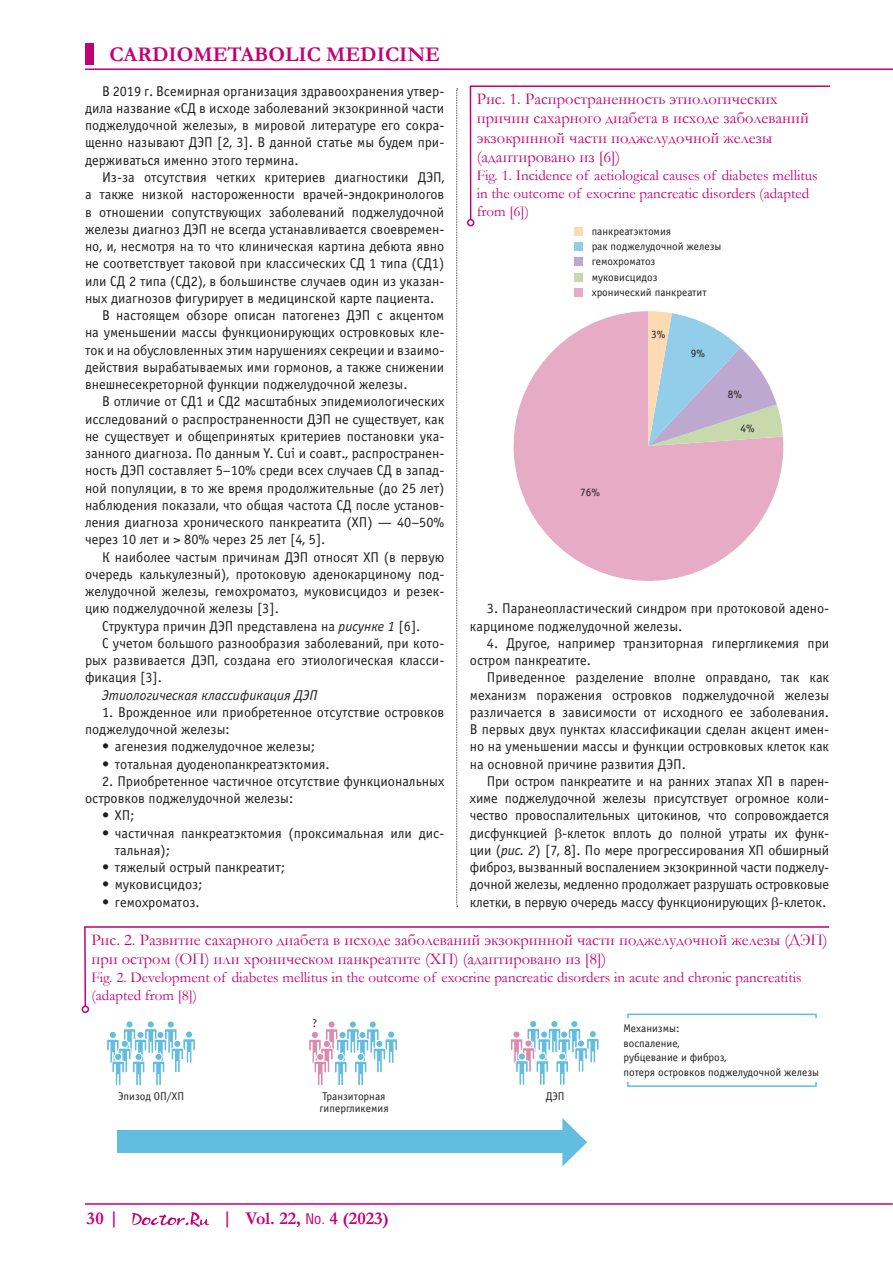
<style>
.page{position:relative;width:893px;height:1263px;background:#fff}
.page>*{position:absolute;margin:0;border:0;box-sizing:border-box;transform-origin:0 0}
.t1{font:700 21px "Garamond";color:#c30175}
.t2{font:700 18px "Garamond";color:#c30175}
.t3{font:16.5px/19.5px "Garamond";color:#c30175}
.t4{font:15px/18px "Garamond";color:#c30175}
.lit_2{font:14.25px/17.2px "Officina Sans C";color:#231f20;text-align:justify}
.lit_2-2{font:italic 14.25px "Officina Sans C";color:#231f20}
.Авторы{font:11.25px/12px "Officina Sans C";color:#231f20}
.s1{font-style:italic}
.s2{font-family:"Helios Cond";font-weight:400;font-size:15px}
</style>
<div class="page">
<div style="left:85px;top:43px;width:9px;height:21px;background:#c30175"></div>
<hr style="left:85px;top:68px;width:808px;height:2px;background:#c30175">
<hr style="left:85px;top:1203px;width:808px;height:2px;background:#c30175">
<svg style="left:132px;top:1212px;width:77px;height:15px"></svg>
<svg style="left:469px;top:85px;width:361px;height:136px"></svg>
<div style="left:467px;top:219px;width:7px;height:7px;border:2px solid #c30175;border-radius:50%"></div>
<div style="left:574px;top:228px;width:9px;height:8px;background:#fedab3"></div>
<div style="left:574px;top:242px;width:9px;height:8px;background:#92cee9"></div>
<div style="left:574px;top:273px;width:9px;height:8px;background:#c7d9ad"></div>
<div style="left:574px;top:258px;width:9px;height:8px;background:#bda9d0"></div>
<div style="left:574px;top:289px;width:9px;height:8px;background:#e6acc6"></div>
<svg style="left:513px;top:311px;width:271px;height:270px;fill:#e6acc6"></svg>
<svg style="left:648px;top:311px;width:135px;height:135px"></svg>
<svg style="left:84px;top:926px;width:746px;height:81px"></svg>
<div style="left:82px;top:1005px;width:7px;height:8px;border:2px solid #c30175;border-radius:50%"></div>
<div style="left:126px;top:1021px;width:7px;height:7px;background:#62bde0;border-radius:50%"></div>
<div style="left:126px;top:1020px;width:7px;height:8px;border:1px solid #fff;border-radius:50%"></div>
<div style="left:328px;top:1021px;width:7px;height:7px;background:#dc8bb0;border-radius:50%"></div>
<div style="left:328px;top:1020px;width:7px;height:8px;border:1px solid #fff;border-radius:50%"></div>
<div style="left:530px;top:1020px;width:7px;height:8px;background:#62bde0;border-radius:50%"></div>
<div style="left:529px;top:1020px;width:8px;height:8px;border:1px solid #fff;border-radius:50%"></div>
<div style="left:147px;top:1021px;width:7px;height:7px;background:#62bde0;border-radius:50%"></div>
<div style="left:147px;top:1020px;width:8px;height:8px;border:1px solid #fff;border-radius:50%"></div>
<div style="left:349px;top:1021px;width:7px;height:7px;background:#62bde0;border-radius:50%"></div>
<div style="left:349px;top:1020px;width:8px;height:8px;border:1px solid #fff;border-radius:50%"></div>
<div style="left:551px;top:1020px;width:7px;height:8px;background:#62bde0;border-radius:50%"></div>
<div style="left:550px;top:1020px;width:8px;height:8px;border:1px solid #fff;border-radius:50%"></div>
<div style="left:167px;top:1021px;width:7px;height:7px;background:#62bde0;border-radius:50%"></div>
<div style="left:167px;top:1020px;width:8px;height:8px;border:1px solid #fff;border-radius:50%"></div>
<div style="left:369px;top:1021px;width:7px;height:7px;background:#62bde0;border-radius:50%"></div>
<div style="left:369px;top:1020px;width:8px;height:8px;border:1px solid #fff;border-radius:50%"></div>
<div style="left:571px;top:1020px;width:7px;height:8px;background:#62bde0;border-radius:50%"></div>
<div style="left:570px;top:1020px;width:8px;height:8px;border:1px solid #fff;border-radius:50%"></div>
<svg style="left:107px;top:1028px;width:88px;height:58px"></svg>
<svg style="left:309px;top:1028px;width:88px;height:58px"></svg>
<svg style="left:510px;top:1027px;width:89px;height:58px"></svg>
<div style="left:627px;top:1013px;width:190px;height:74px;border:2px solid #62bde0"></div>
<div style="left:611px;top:1018px;width:217px;height:64px;background:#fff"></div>
<div style="left:117px;top:1130px;width:451px;height:23px;background:#62bde0"></div>
<svg style="left:562px;top:1118px;width:25px;height:48px"></svg>
<svg style="left:456px;top:89px;width:2px;height:818px"></svg>
<h1 class="t1" style="left:109px;top:40px;width:332px">CARDIOMETABOLIC MEDICINE</h1>
<p class="lit_2" style="left:85px;top:83px;width:361px;text-indent:17px">В 2019 г. Всемирная организация здравоохранения утвер&shy;дила название «СД в исходе заболеваний экзокринной части поджелудочной железы», в мировой литературе его сокра&shy;щенно называют ДЭП [2, 3]. В данной статье мы будем при&shy;держиваться именно этого термина.</p>
<p class="lit_2" style="left:85px;top:169px;width:361px;text-indent:17px">Из-за отсутствия четких критериев диагностики ДЭП, а также низкой настороженности врачей-эндокринологов в отношении сопутствующих заболеваний поджелудочной железы диагноз ДЭП не всегда устанавливается своевремен&shy;но, и, несмотря на то что клиническая картина дебюта явно не соответствует таковой при классических СД 1 типа (СД1) или СД 2 типа (СД2), в большинстве случаев один из указан&shy;ных диагнозов фигурирует в медицинской карте пациента.</p>
<p class="lit_2" style="left:85px;top:307px;width:361px;text-indent:17px">В настоящем обзоре описан патогенез ДЭП с акцентом на уменьшении массы функционирующих островковых кле&shy;ток и на обусловленных этим нарушениях секреции и взаимо&shy;действия вырабатываемых ими гормонов, а также снижении внешнесекреторной функции поджелудочной железы.</p>
<p class="lit_2" style="left:85px;top:393px;width:361px;text-indent:17px">В отличие от СД1 и СД2 масштабных эпидемиологических исследований о распространенности ДЭП не существует, как не существует и общепринятых критериев постановки ука&shy;занного диагноза. По данным Y. Cui и соавт., распространен&shy;ность ДЭП составляет 5–10% среди всех случаев СД в запад&shy;ной популяции, в то же время продолжительные (до 25 лет) наблюдения показали, что общая частота СД после установ&shy;ления диагноза хронического панкреатита (ХП) — 40–50% через 10 лет и &gt; 80% через 25 лет [4, 5].</p>
<p class="lit_2" style="left:85px;top:548px;width:361px;text-indent:17px">К наиболее частым причинам ДЭП относят ХП (в первую очередь калькулезный), протоковую аденокарциному под&shy;желудочной железы, гемохроматоз, муковисцидоз и резек&shy;цию поджелудочной железы [3].</p>
<p class="lit_2" style="left:102px;top:617px;width:320px">Структура причин ДЭП представлена на <span class="s1">рисунке 1</span> [6].</p>
<p class="lit_2" style="left:85px;top:635px;width:361px;text-indent:17px">С учетом большого разнообразия заболеваний, при кото&shy;рых развивается ДЭП, создана его этиологическая класси&shy;фикация [3].</p>
<p class="lit_2-2" style="left:102px;top:687px;width:217px">Этиологическая классификация ДЭП</p>
<p class="lit_2" style="left:85px;top:704px;width:361px;text-indent:17px">1. Врожденное или приобретенное отсутствие островков поджелудочной железы:</p>
<p class="lit_2" style="left:102px;top:738px;width:215px">• агенезия поджелудочное железы;</p>
<p class="lit_2" style="left:102px;top:755px;width:229px">• тотальная дуоденопанкреатэктомия.</p>
<p class="lit_2" style="left:85px;top:773px;width:361px;text-indent:17px">2. Приобретенное частичное отсутствие функциональных островков поджелудочной железы:</p>
<p class="lit_2" style="left:102px;top:807px;width:34px">• ХП;</p>
<p class="lit_2" style="left:115px;top:824px;width:331px;text-indent:-13px">• частичная панкреатэктомия (проксимальная или дис&shy;тальная);</p>
<p class="lit_2" style="left:102px;top:859px;width:185px">• тяжелый острый панкреатит;</p>
<p class="lit_2" style="left:102px;top:876px;width:102px">• муковисцидоз;</p>
<p class="lit_2" style="left:102px;top:893px;width:99px">• гемохроматоз.</p>
<p class="t3" style="left:477px;top:89px;width:334px">Рис. 1. Распространенность этиологических причин сахарного диабета в исходе заболеваний экзокринной части поджелудочной железы (адаптировано из [6])</p>
<p class="t4" style="left:477px;top:166px;width:343px">Fig. 1. Incidence of aetiological causes of diabetes mellitus in the outcome of exocrine pancreatic disorders (adapted from [6])</p>
<p class="Авторы" style="left:592px;top:225px;width:81px">панкреатэктомия</p>
<p class="Авторы" style="left:592px;top:240px;width:131px">рак поджелудочной железы</p>
<p class="Авторы" style="left:592px;top:271px;width:67px">муковисцидоз</p>
<p class="Авторы" style="left:592px;top:255px;width:65px">гемохроматоз</p>
<p class="Авторы" style="left:592px;top:286px;width:117px">хронический панкреатит</p>
<p class="Авторы" style="left:651px;top:328px;width:16px">3%</p>
<p class="Авторы" style="left:691px;top:347px;width:16px">9%</p>
<p class="Авторы" style="left:580px;top:486px;width:21px">76%</p>
<p class="Авторы" style="left:728px;top:388px;width:16px">8%</p>
<p class="Авторы" style="left:740px;top:422px;width:16px">4%</p>
<p class="lit_2" style="left:470px;top:600px;width:361px;text-indent:17px">3. Паранеопластический синдром при протоковой адено&shy;карциноме поджелудочной железы.</p>
<p class="lit_2" style="left:470px;top:635px;width:361px;text-indent:17px">4. Другое, например транзиторная гипергликемия при остром панкреатите.</p>
<p class="lit_2" style="left:470px;top:669px;width:361px;text-indent:17px">Приведенное разделение вполне оправдано, так как механизм поражения островков поджелудочной железы различается в зависимости от исходного ее заболевания.<br>В первых двух пунктах классификации сделан акцент имен&shy;но на уменьшении массы и функции островковых клеток как на основной причине развития ДЭП.</p>
<p class="lit_2" style="left:470px;top:773px;width:361px;text-indent:17px">При остром панкреатите и на ранних этапах ХП в парен&shy;химе поджелудочной железы присутствует огромное коли&shy;чество провоспалительных цитокинов, что сопровождается дисфункцией -клеток вплоть до полной утраты их функ&shy;ции (<span class="s1">рис. 2</span>) [7, 8]. По мере прогрессирования ХП обширный фиброз, вызванный воспалением экзокринной части поджелу&shy;дочной железы, медленно продолжает разрушать островковые клетки, в первую очередь массу функционирующих -клеток.</p>
<p class="t3" style="left:91px;top:929px;width:738px">Рис. 2. Развитие сахарного диабета в исходе заболеваний экзокринной части поджелудочной железы (ДЭП) при остром (ОП) или хроническом панкреатите (ХП) (адаптировано из [8])</p>
<p class="t4" style="left:91px;top:968px;width:712px">Fig. 2. Development of diabetes mellitus in the outcome of exocrine pancreatic disorders in acute and chronic pancreatitis (adapted from [8])</p>
<p class="Авторы" style="left:313px;top:1017px;width:6px">?</p>
<p class="Авторы" style="left:118px;top:1090px;width:67px">Эпизод ОП/ХП</p>
<p class="Авторы" style="left:319px;top:1090px;width:71px">Транзиторная гипергликемия</p>
<p class="Авторы" style="left:546px;top:1090px;width:20px">ДЭП</p>
<p class="t2" style="left:86px;top:1206px;width:34px">30 |</p>
<p class="t2" style="left:222px;top:1206px;width:168px">| Vol. 22, <span class="s2">No.</span> 4 (2023)</p>
<p class="Авторы" style="left:623px;top:1022px;width:58px">Механизмы:</p>
<p class="Авторы" style="left:623px;top:1037px;width:58px">воспаление,</p>
<p class="Авторы" style="left:623px;top:1052px;width:105px">рубцевание и фиброз,</p>
<p class="Авторы" style="left:623px;top:1066px;width:197px">потеря островков поджелудочной железы</p>
</div>
